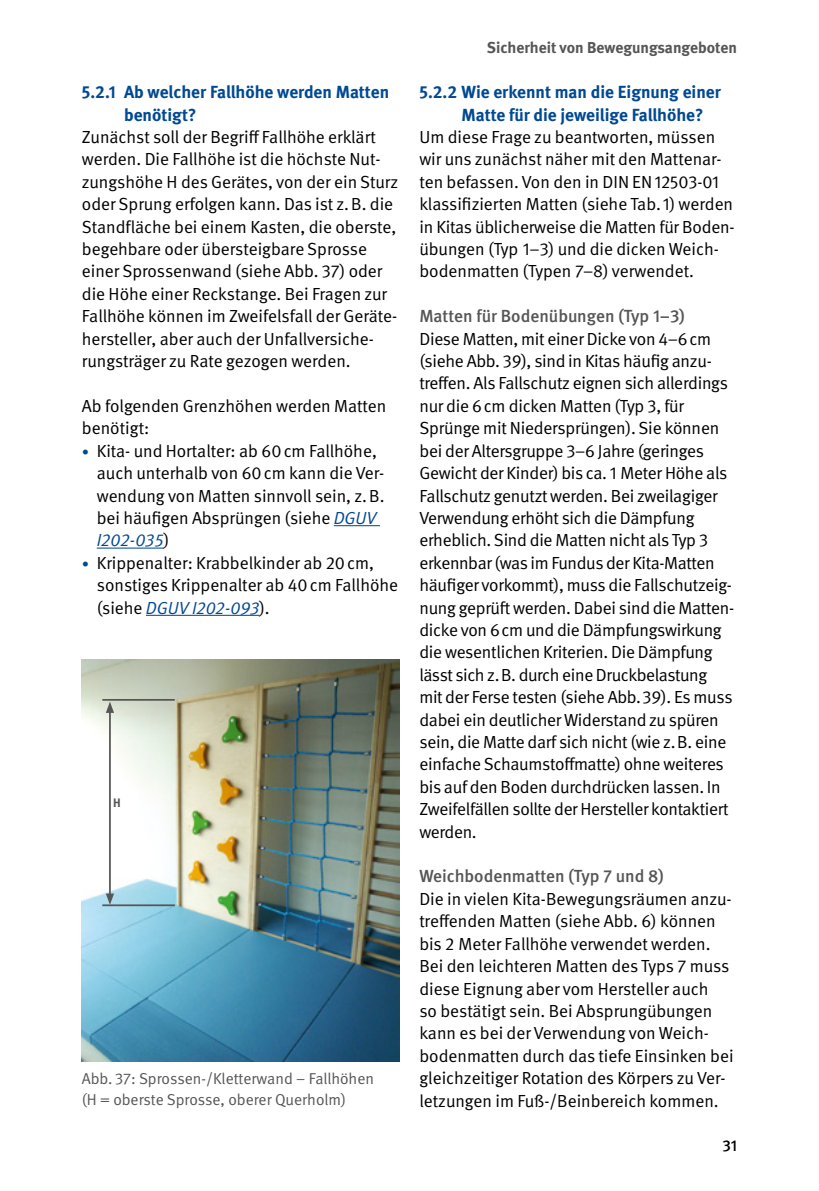
<style>
.page{position:relative;width:819px;height:1191px;background:#fff}
.page>*{position:absolute;margin:0;border:0;box-sizing:border-box;transform-origin:0 0}
.t1{font:17.5px/22.4px "DGUV Meta";letter-spacing:-.01em;color:#000}
.t2{font:700 17.5px/22.4px "DGUV Meta";color:#004993}
.t3{font:500 17.5px "DGUV Meta";color:#565656}
.t4{font:italic 17.5px "DGUV Meta";color:#004993}
.t5{font:15.75px/21px "DGUV Meta";color:#565656}
.t6{font:700 15.75px "DGUV Meta";color:#565656}
.t7{font:500 15.75px "DGUV Meta";color:#000}
.t8{font:700 12.25px "DGUV Meta";color:#565656}
.s1{font-size:14px;color:#004993}
.s2{font-style:italic;color:#004993}
.s3{font-style:normal;color:#000}
</style>
<div class="page">
<hr style="left:334px;top:525px;width:46px;height:1px;background:#004993">
<hr style="left:97px;top:547px;width:67px;height:1px;background:#004993">
<hr style="left:146px;top:615px;width:113px;height:1px;background:#004993">
<img style="left:82px;top:659px;width:317px;height:402px">
<hr style="left:102px;top:699px;width:73px;height:1px;background:#565656">
<hr style="left:102px;top:904px;width:73px;height:2px;background:#565656">
<hr style="left:109px;top:710px;width:2px;height:186px;background:#565656">
<svg style="left:106px;top:701px;width:8px;height:12px"></svg>
<svg style="left:106px;top:893px;width:8px;height:12px"></svg>
<p class="t2" style="left:124px;top:81px;width:266px;text-indent:-42px">5.2.1 Ab welcher Fallhöhe werden Matten benötigt?</p>
<p class="t1" style="left:82px;top:126px;width:318px">Zunächst soll der Begriff Fallhöhe erklärt werden. Die Fallhöhe ist die höchste Nut&shy;zungshöhe H des Gerätes, von der ein Sturz oder Sprung erfolgen kann. Das ist z.B. die Standfläche bei einem Kasten, die oberste, begehbare oder übersteigbare Sprosse einer Sprossenwand (siehe Abb. 37) oder die Höhe einer Reckstange. Bei Fragen zur Fallhöhe können im Zweifelsfall der Geräte&shy;hersteller, aber auch der Unfallversiche&shy;rungsträger zu Rate gezogen werden.</p>
<p class="t1" style="left:82px;top:395px;width:306px">Ab folgenden Grenzhöhen werden Matten</p>
<p class="t1" style="left:82px;top:417px;width:69px">benötigt:</p>
<p class="t1" style="left:82px;top:440px;width:296px"><span class="s1">∙</span> Kita- und Hortalter: ab 60cm Fallhöhe,</p>
<p class="t1" style="left:97px;top:462px;width:289px">auch unterhalb von 60cm kann die Ver-</p>
<p class="t1" style="left:97px;top:484px;width:289px">wendung von Matten sinnvoll sein, z.B.</p>
<p class="t1" style="left:97px;top:507px;width:281px">bei häufigen Absprüngen (siehe <span class="s2">DGUV</span></p>
<p class="t4" style="left:97px;top:530px;width:74px">I202-035<span class="s3">)</span></p>
<p class="t1" style="left:82px;top:552px;width:293px"><span class="s1">∙</span> Krippenalter: Krabbelkinder ab 20cm,</p>
<p class="t1" style="left:97px;top:574px;width:303px">sonstiges Krippenalter ab 40cm Fallhöhe</p>
<p class="t4" style="left:97px;top:597px;width:174px"><span class="s3">(siehe</span> DGUV I202-093<span class="s3">).</span></p>
<p class="t8" style="left:113px;top:795px;width:9px">H</p>
<p class="t5" style="left:82px;top:1068px;width:293px">Abb. 37: Sprossen-/Kletterwand – Fallhöhen (H = oberste Sprosse, oberer Querholm)</p>
<p class="t6" style="left:487px;top:38px;width:252px">Sicherheit von Bewegungsangeboten</p>
<p class="t2" style="left:461px;top:81px;width:261px;text-indent:-42px">5.2.2 Wie erkennt man die Eignung einer<br>Matte für die jeweilige Fallhöhe?</p>
<p class="t1" style="left:419px;top:126px;width:315px">Um diese Frage zu beantworten, müssen wir uns zunächst näher mit den Mattenar&shy;ten befassen. Von den in DIN EN12503-01 klassifizierten Matten (siehe Tab.1) werden in Kitas üblicherweise die Matten für Boden&shy;übungen (Typ 1–3) und die dicken Weich&shy;bodenmatten (Typen 7–8) verwendet.</p>
<p class="t3" style="left:419px;top:306px;width:267px">Matten für Bodenübungen (Typ 1–3)</p>
<p class="t1" style="left:419px;top:328px;width:316px">Diese Matten, mit einer Dicke von 4–6cm (siehe Abb. 39), sind in Kitas häufig anzu&shy;treffen. Als Fallschutz eignen sich allerdings nur die 6cm dicken Matten (Typ 3, für Sprünge mit Niedersprüngen). Sie können bei der Altersgruppe 3–6 Jahre (geringes Gewicht der Kinder) bis ca. 1 Meter Höhe als Fallschutz genutzt werden. Bei zweilagiger Verwendung erhöht sich die Dämpfung erheblich. Sind die Matten nicht als Typ 3 erkennbar (was im Fundus der Kita-Matten häufiger vorkommt), muss die Fallschutzeig&shy;nung geprüft werden. Dabei sind die Matten&shy;dicke von 6cm und die Dämpfungswirkung die wesentlichen Kriterien. Die Dämpfung lässt sich z.B. durch eine Druckbelastung mit der Ferse testen (siehe Abb.39). Es muss dabei ein deutlicher Widerstand zu spüren sein, die Matte darf sich nicht (wie z.B. eine einfache Schaumstoffmatte) ohne weiteres bis auf den Boden durchdrücken lassen. In Zweifelfällen sollte der Hersteller kontaktiert werden.</p>
<p class="t3" style="left:419px;top:866px;width:246px">Weichbodenmatten (Typ 7 und 8)</p>
<p class="t1" style="left:419px;top:888px;width:316px">Die in vielen Kita-Bewegungsräumen anzu&shy;treffenden Matten (siehe Abb. 6) können bis 2 Meter Fallhöhe verwendet werden.<br>Bei den leichteren Matten des Typs 7 muss diese Eignung aber vom Hersteller auch<br>so bestätigt sein. Bei Absprungübungen kann es bei der Verwendung von Weich&shy;bodenmatten durch das tiefe Einsinken bei gleichzeitiger Rotation des Körpers zu Ver&shy;letzungen im Fuß-/Beinbereich kommen.</p>
<p class="t7" style="left:722px;top:1136px;width:16px">31</p>
</div>
